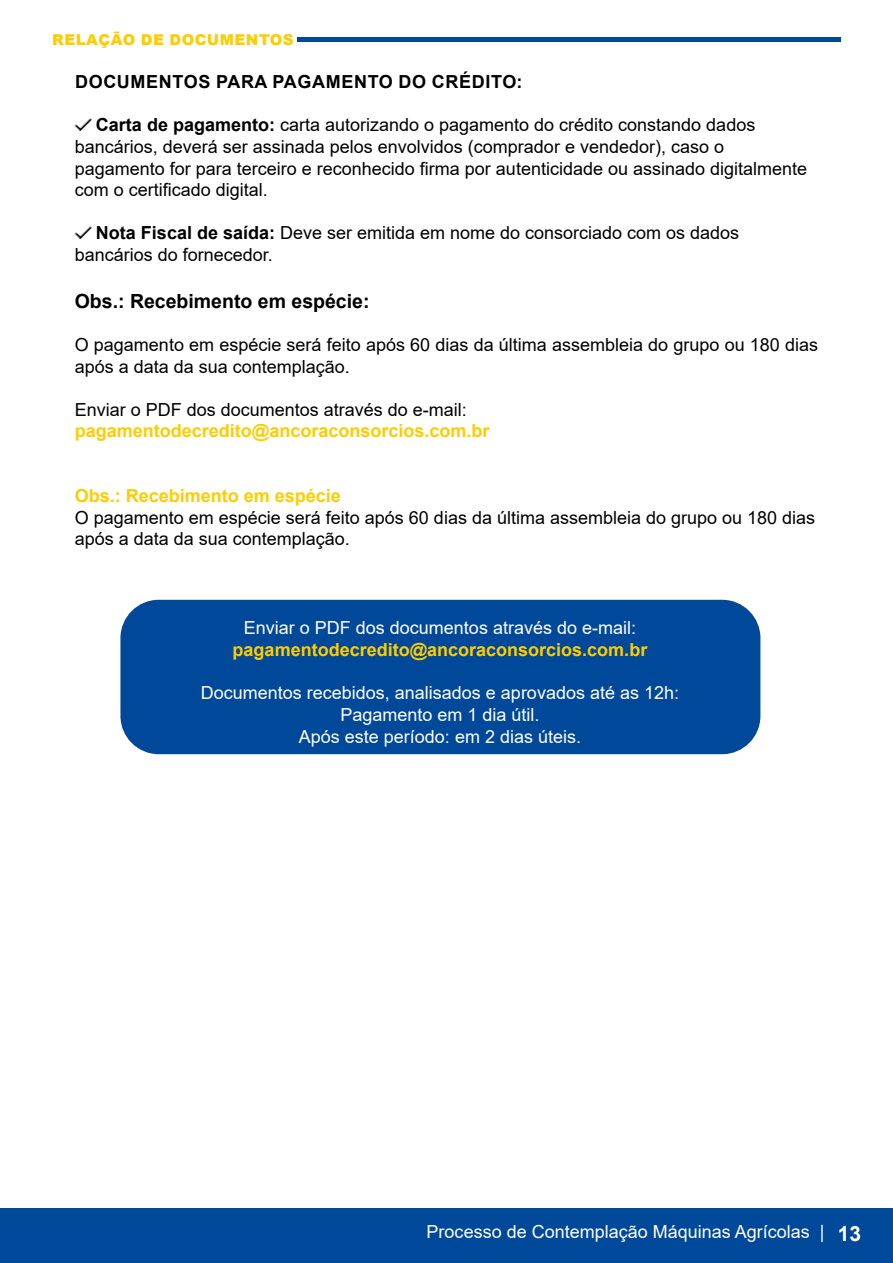
<style>
.page{position:relative;width:893px;height:1263px;background:#fff}
.page>*{position:absolute;margin:0;border:0;box-sizing:border-box;transform-origin:0 0}
.t1{font:700 21px "Arial";color:#fff}
.t2{font:700 19.5px "Arial";color:#000}
.t3{font:18px/21.6px "Arial";color:#000}
.t4{font:18px/21.6px "Arial";color:#fff;text-align:center}
.t5{font:700 18px "Arial";color:#fc0}
.t6{font:700 18px "Arial";letter-spacing:.035em;color:#000}
.t7{font:900 15px "Arial";letter-spacing:.035em;color:#fc0}
.s1{font-weight:700}
</style>
<div class="page">
<div style="left:0;top:1209px;width:893px;height:54px;background:#00489a"></div>
<hr style="left:298px;top:37px;width:543px;height:4px;background:#00489a">
<div style="left:120px;top:600px;width:640px;height:154px;background:#00489a;border-radius:38px"></div>
<p class="t7" style="left:52px;top:29px;width:243px">RELAÇÃO DE DOCUMENTOS</p>
<p class="t6" style="left:75px;top:69px;width:449px">DOCUMENTOS PARA PAGAMENTO DO CRÉDITO:</p>
<p class="t3" style="left:75px;top:114px;width:734px;text-indent:21px"><span class="s1">Carta de pagamento:</span> carta autorizando o pagamento do crédito constando dados bancários, deverá ser assinada pelos envolvidos (comprador e vendedor), caso o pagamento for para terceiro e reconhecido firma por autenticidade ou assinado digitalmente com o certificado digital.</p>
<p class="t3" style="left:75px;top:222px;width:666px;text-indent:21px"><span class="s1">Nota Fiscal de saída:</span> Deve ser emitida em nome do consorciado com os dados bancários do fornecedor.</p>
<p class="t2" style="left:75px;top:287px;width:296px">Obs.: Recebimento em espécie:</p>
<p class="t3" style="left:75px;top:334px;width:745px">O pagamento em espécie será feito após 60 dias da última assembleia do grupo ou 180 dias após a data da sua contemplação.</p>
<p class="t3" style="left:75px;top:399px;width:394px">Enviar o PDF dos documentos através do e-mail:</p>
<p class="t5" style="left:75px;top:418px;width:416px">pagamentodecredito@ancoraconsorcios.com.br</p>
<p class="t5" style="left:75px;top:483px;width:268px">Obs.: Recebimento em espécie</p>
<p class="t3" style="left:75px;top:507px;width:742px">O pagamento em espécie será feito após 60 dias da última assembleia do grupo ou 180 dias após a data da sua contemplação.</p>
<p class="t4" style="left:244px;top:617px;width:394px">Enviar o PDF dos documentos através do e-mail:</p>
<p class="t5" style="left:233px;top:637px;width:416px">pagamentodecredito@ancoraconsorcios.com.br</p>
<p class="t4" style="left:201px;top:682px;width:480px">Documentos recebidos, analisados e aprovados até as 12h:<br>Pagamento em 1 dia útil.<br>Após este período: em 2 dias úteis.</p>
<p class="t4" style="left:427px;top:1221px;width:399px">Processo de Contemplação Máquinas Agrícolas |</p>
<p class="t1" style="left:838px;top:1218px;width:25px">13</p>
</div>
